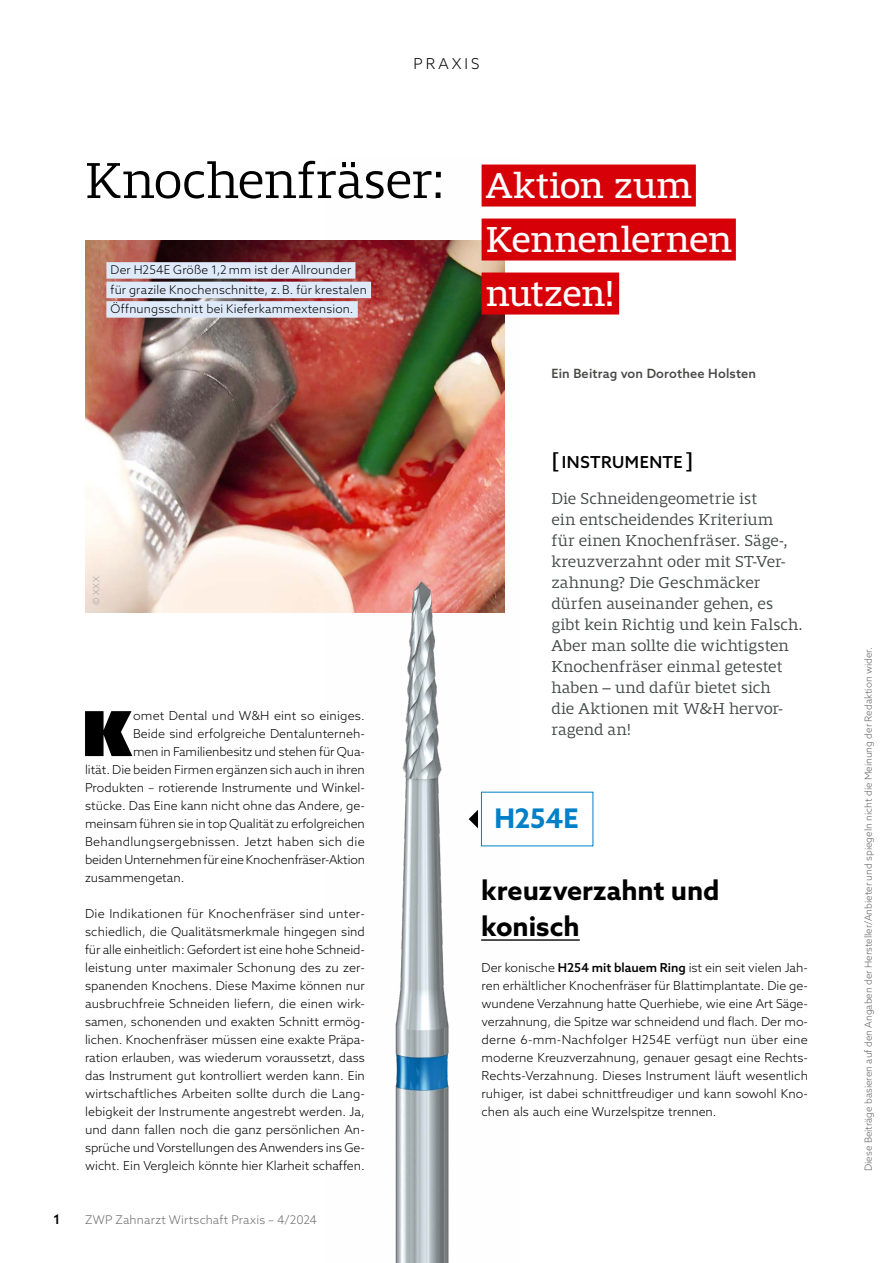
<style>
.page{position:relative;width:893px;height:1263px;background:#fff}
.page>*{position:absolute;margin:0;border:0;box-sizing:border-box;transform-origin:0 0}
.t1{font:62.1px "Azo Sans Uber";color:#000}
.t2{font:300 52.5px "Mislab Std";letter-spacing:-.01em;color:#000}
.t3{font:37.5px/54px "Mislab Std";letter-spacing:-.015em;color:#fff}
.t4{font:700 27px/36px "Azo Sans";color:#000}
.t5{font:700 27px "Azo Sans";color:#0080c8}
.t6{font:300 16.5px/21px "Mislab Std";color:#434647}
.t7{font:500 16.5px "Azo Sans";letter-spacing:.025em;color:#000}
.t8{font:300 15px "Azo Sans";letter-spacing:.2em;color:#000}
.t9{font:500 13.5px "Azo Sans";color:#000}
.t10{font:500 12.75px "Azo Sans";letter-spacing:.015em;color:#484847}
.t11{font:300 12.3px/18px "Azo Sans";color:#000}
.t12{font:300 12.3px "Azo Sans";letter-spacing:.02em;color:#000}
.t13{font:300 12px/19.5px "Azo Sans";letter-spacing:.015em;color:#000}
.t14{font:300 12px "Azo Sans";letter-spacing:.015em;color:#6e6e6e}
.t15{font:300 9.75px "Azo Sans";color:#626261}
.t16{font:300 9px "Azo Sans";color:#a7a7a8}
.s1{font-family:"Mislab Std";font-weight:400;font-size:24px}
.s2{font-weight:500}
</style>
<div class="page">
<img style="left:85px;top:241px;width:240px;height:371px">
<div style="left:482px;top:165px;width:214px;height:42px;background:#d70008"></div>
<div style="left:482px;top:219px;width:254px;height:42px;background:#d70008"></div>
<div style="left:482px;top:273px;width:137px;height:42px;background:#d70008"></div>
<img style="left:325px;top:164px;width:195px;height:1099px">
<div style="left:106px;top:262px;width:249px;height:17px;background:#deeaf9"></div>
<div style="left:106px;top:282px;width:265px;height:16px;background:#deeaf9"></div>
<div style="left:106px;top:301px;width:252px;height:17px;background:#deeaf9"></div>
<svg style="left:469px;top:810px;width:9px;height:18px"></svg>
<hr style="left:481px;top:939px;width:99px;height:2px;background:#000">
<p class="t8" style="left:414px;top:54px;width:67px">PRAXIS</p>
<h2 class="t2" style="left:85px;top:154px;width:361px">Knochenfräser:</h2>
<p class="t13" style="left:111px;top:260px;width:258px">Der H254E Größe 1,2 mm ist der Allrounder für grazile Knochenschnitte, z. B. für krestalen<br>Öffnungsschnitt bei Kieferkammextension.</p>
<p class="t16" style="left:91px;top:605px;width:30px;rotate:-90deg">© XXX</p>
<p class="t9" style="left:54px;top:1210px;width:8px">1</p>
<h1 class="t1" style="left:82px;top:692px;width:52px">K</h1>
<p class="t11" style="left:133px;top:707px;width:233px">omet Dental und W&amp;H eint so einiges.</p>
<p class="t11" style="left:133px;top:725px;width:233px">Beide sind erfolgreiche Dentalunterneh-</p>
<p class="t11" style="left:133px;top:743px;width:233px">men in Familienbesitz und stehen für Qua-</p>
<p class="t11" style="left:85px;top:761px;width:281px">lität. Die beiden Firmen ergänzen sich auch in ihren</p>
<p class="t11" style="left:85px;top:779px;width:281px">Produkten – rotierende Instrumente und Winkel-</p>
<p class="t11" style="left:85px;top:797px;width:281px">stücke. Das Eine kann nicht ohne das Andere, ge-</p>
<p class="t11" style="left:85px;top:815px;width:281px">meinsam führen sie in top Qualität zu erfolgreichen</p>
<p class="t12" style="left:85px;top:834px;width:281px">Behandlungsergebnissen. Jetzt haben sich die</p>
<p class="t11" style="left:85px;top:851px;width:281px">beiden Unternehmen für eine Knochenfräser-Aktion</p>
<p class="t11" style="left:85px;top:869px;width:101px">zusammengetan.</p>
<p class="t11" style="left:85px;top:905px;width:281px">Die Indikationen für Knochenfräser sind unter&shy;schiedlich, die Qualitätsmerkmale hingegen sind für alle einheitlich: Gefordert ist eine hohe Schneid&shy;leistung unter maximaler Schonung des zu zer&shy;spanenden Knochens. Diese Maxime können nur ausbruchfreie Schneiden liefern, die einen wirk&shy;samen, schonenden und exakten Schnitt ermög&shy;lichen. Knochenfräser müssen eine exakte Präpa&shy;ration erlauben, was wiederum voraussetzt, dass das Instrument gut kontrolliert werden kann. Ein wirtschaftliches Arbeiten sollte durch die Lang&shy;lebigkeit der Instrumente angestrebt werden. Ja, und dann fallen noch die ganz persönlichen An&shy;sprüche und Vorstellungen des Anwenders ins Ge&shy;wicht. Ein Vergleich könnte hier Klarheit schaffen.</p>
<p class="t14" style="left:85px;top:1212px;width:234px">ZWP Zahnarzt Wirtschaft Praxis – 4/2024</p>
<h3 class="t3" style="left:486px;top:159px;width:247px">Aktion zum<br>Kennenlernen nutzen!</h3>
<p class="t10" style="left:551px;top:365px;width:206px">Ein Beitrag von Dorothee Holsten</p>
<h3 class="t7" style="left:551px;top:451px;width:143px"><span class="s1">[</span>INSTRUMENTE <span class="s1">]</span></h3>
<p class="t6" style="left:551px;top:488px;width:253px">Die Schneidengeometrie ist<br>ein entscheidendes Kriterium<br>für einen Knochenfräser. Säge-, kreuzverzahnt oder mit ST-Ver&shy;zahnung? Die Geschmäcker dürfen auseinander gehen, es gibt kein Richtig und kein Falsch.<br>Aber man sollte die wichtigsten<br>Knochenfräser einmal getestet haben – und dafür bietet sich<br>die Aktionen mit W&amp;H hervor&shy;ragend an!</p>
<h3 class="t5" style="left:494px;top:801px;width:86px">H254E</h3>
<h3 class="t4" style="left:481px;top:872px;width:240px">kreuzverzahnt und konisch</h3>
<p class="t11" style="left:482px;top:959px;width:328px;text-align:justify">Der konische <span class="s2">H254 mit blauem Ring</span> ist ein seit vielen Jah&shy;ren erhältlicher Knochenfräser für Blattimplantate. Die ge&shy;wundene Verzahnung hatte Querhiebe, wie eine Art Säge&shy;verzahnung, die Spitze war schneidend und flach. Der mo&shy;derne 6-mm-Nachfolger H254E verfügt nun über eine moderne Kreuzverzahnung, genauer gesagt eine Rechts-Rechts-Verzahnung. Dieses Instrument läuft wesentlich ruhiger, ist dabei schnittfreudiger und kann sowohl Kno&shy;chen als auch eine Wurzelspitze trennen.</p>
<p class="t15" style="left:862px;top:1171px;width:525px;rotate:-90deg">Diese Beiträge basieren auf den Angaben der Hersteller/Anbieter und spiegeln nicht die Meinung der Redaktion wider.</p>
</div>
